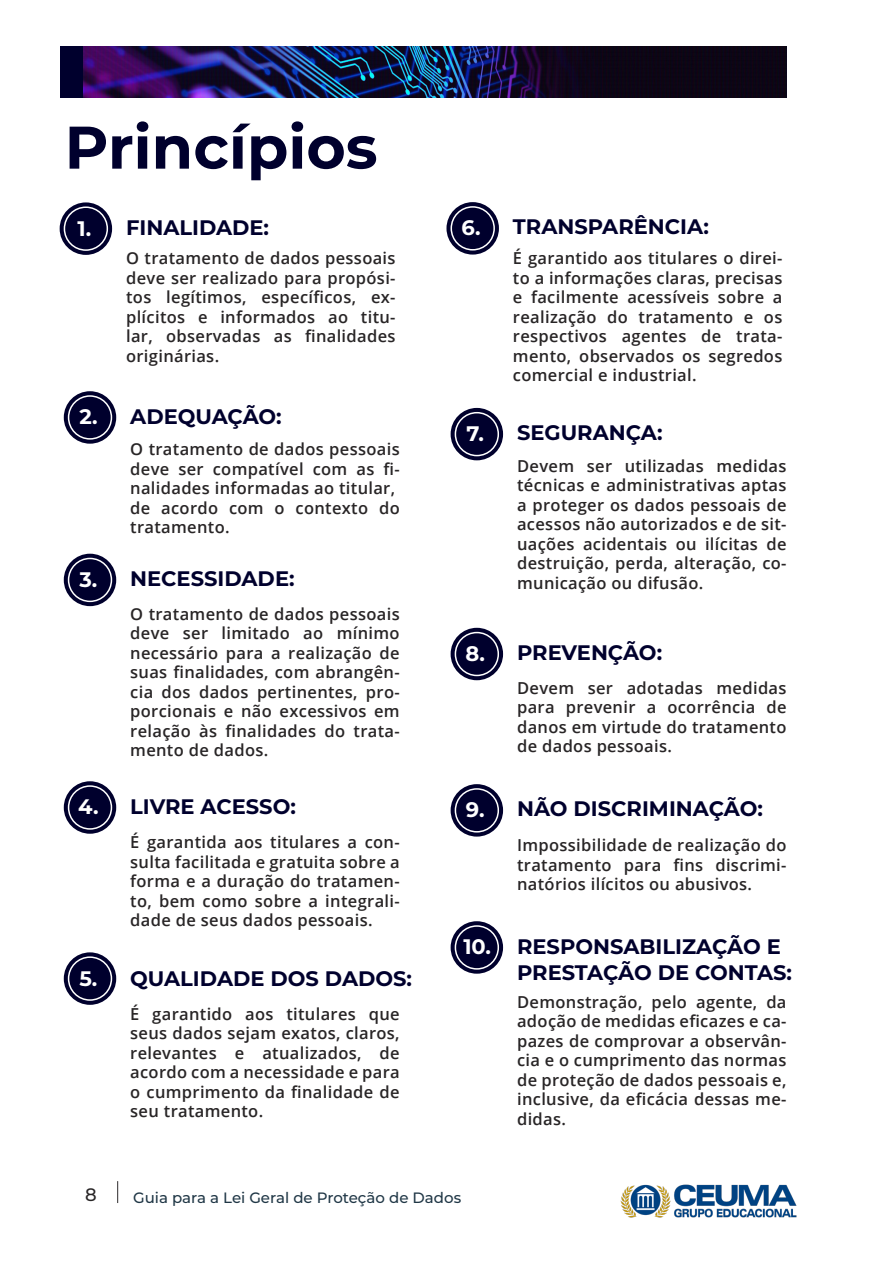
<style>
.page{position:relative;width:893px;height:1263px;background:#fff}
.page>*{position:absolute;margin:0;border:0;box-sizing:border-box;transform-origin:0 0}
.t1{font:700 60px "Montserrat";color:#00002d}
.Title_2{font:700 21px "Montserrat";color:#00002d}
.Title_2-2{font:700 21px "Montserrat";color:#fff}
.t2{font:500 18px "Montserrat";color:#282526}
.Body_Text_2{font:600 16.5px/19.5px "Open Sans";letter-spacing:.02em;color:#282526;text-align:justify}
.t3{font:500 15px "Montserrat";color:#203746}
</style>
<div class="page">
<svg style="left:117px;top:1181px;width:1px;height:22px"></svg>
<img style="left:620px;top:1184px;width:177px;height:34px">
<svg style="left:64px;top:391px;width:52px;height:53px"></svg>
<svg style="left:451px;top:408px;width:52px;height:52px"></svg>
<svg style="left:60px;top:202px;width:52px;height:53px"></svg>
<svg style="left:446px;top:202px;width:53px;height:53px"></svg>
<svg style="left:64px;top:554px;width:52px;height:52px"></svg>
<svg style="left:451px;top:628px;width:52px;height:52px"></svg>
<svg style="left:64px;top:781px;width:52px;height:53px"></svg>
<svg style="left:451px;top:784px;width:52px;height:52px"></svg>
<svg style="left:64px;top:952px;width:52px;height:53px"></svg>
<svg style="left:451px;top:921px;width:52px;height:53px"></svg>
<div style="left:69px;top:396px;width:42px;height:43px;background:#00002d;border-radius:50%"></div>
<div style="left:68px;top:395px;width:44px;height:45px;border:2px solid #fff;border-radius:50%"></div>
<div style="left:455px;top:413px;width:43px;height:43px;background:#00002d;border-radius:50%"></div>
<div style="left:455px;top:412px;width:44px;height:44px;border:2px solid #fff;border-radius:50%"></div>
<div style="left:64px;top:207px;width:43px;height:43px;background:#00002d;border-radius:50%"></div>
<div style="left:64px;top:206px;width:44px;height:45px;border:2px solid #fff;border-radius:50%"></div>
<div style="left:451px;top:207px;width:43px;height:43px;background:#00002d;border-radius:50%"></div>
<div style="left:450px;top:206px;width:45px;height:45px;border:2px solid #fff;border-radius:50%"></div>
<div style="left:69px;top:558px;width:42px;height:43px;background:#00002d;border-radius:50%"></div>
<div style="left:68px;top:558px;width:44px;height:44px;border:2px solid #fff;border-radius:50%"></div>
<div style="left:455px;top:633px;width:43px;height:42px;background:#00002d;border-radius:50%"></div>
<div style="left:455px;top:632px;width:44px;height:44px;border:2px solid #fff;border-radius:50%"></div>
<div style="left:69px;top:786px;width:42px;height:43px;background:#00002d;border-radius:50%"></div>
<div style="left:68px;top:785px;width:44px;height:45px;border:2px solid #fff;border-radius:50%"></div>
<div style="left:455px;top:789px;width:43px;height:43px;background:#00002d;border-radius:50%"></div>
<div style="left:455px;top:788px;width:44px;height:44px;border:2px solid #fff;border-radius:50%"></div>
<div style="left:69px;top:957px;width:42px;height:43px;background:#00002d;border-radius:50%"></div>
<div style="left:68px;top:956px;width:44px;height:45px;border:2px solid #fff;border-radius:50%"></div>
<div style="left:455px;top:926px;width:43px;height:43px;background:#00002d;border-radius:50%"></div>
<div style="left:455px;top:925px;width:44px;height:45px;border:2px solid #fff;border-radius:50%"></div>
<div style="left:60px;top:46px;width:726px;height:52px;background:#00002d"></div>
<img style="left:83px;top:46px;width:703px;height:52px">
<p class="t1" style="left:65px;top:104px;width:314px">Princípios</p>
<p class="Title_2" style="left:126px;top:212px;width:145px">FINALIDADE:</p>
<p class="Title_2" style="left:513px;top:212px;width:197px">TRANSPARÊNCIA:</p>
<p class="Title_2-2" style="left:77px;top:213px;width:15px">1.</p>
<p class="Title_2-2" style="left:462px;top:213px;width:21px">6.</p>
<p class="Title_2-2" style="left:79px;top:402px;width:20px">2.</p>
<p class="Title_2-2" style="left:79px;top:564px;width:19px">3.</p>
<p class="Body_Text_2" style="left:126px;top:248px;width:271px">O tratamento de dados pessoais deve ser realizado para propósi&shy;tos legítimos, específicos, ex&shy;plícitos e informados ao titu&shy;lar, observadas as finalidades originárias.</p>
<p class="Body_Text_2" style="left:513px;top:248px;width:271px">É garantido aos titulares o direi&shy;to a informações claras, precisas e facilmente acessíveis sobre a realização do tratamento e os respectivos agentes de trata&shy;mento, observados os segredos comercial e industrial.</p>
<p class="Title_2" style="left:130px;top:401px;width:153px">ADEQUAÇÃO:</p>
<p class="Body_Text_2" style="left:130px;top:439px;width:271px">O tratamento de dados pessoais deve ser compatível com as fi&shy;nalidades informadas ao titular,</p>
<p class="Body_Text_2" style="left:130px;top:498px;width:271px">de acordo com o contexto do tratamento.</p>
<p class="Title_2" style="left:130px;top:563px;width:166px">NECESSIDADE:</p>
<p class="Body_Text_2" style="left:130px;top:604px;width:271px">O tratamento de dados pessoais deve ser limitado ao mínimo necessário para a realização de suas finalidades, com abrangên&shy;cia dos dados pertinentes, pro&shy;porcionais e não excessivos em relação às finalidades do trata&shy;mento de dados.</p>
<p class="Title_2-2" style="left:467px;top:418px;width:19px">7.</p>
<p class="Title_2-2" style="left:465px;top:638px;width:21px">8.</p>
<p class="Title_2" style="left:517px;top:418px;width:147px">SEGURANÇA:</p>
<p class="Body_Text_2" style="left:517px;top:456px;width:271px">Devem ser utilizadas medidas técnicas e administrativas aptas a proteger os dados pessoais de acessos não autorizados e de sit&shy;uações acidentais ou ilícitas de destruição, perda, alteração, co&shy;municação ou difusão.</p>
<p class="Title_2" style="left:517px;top:637px;width:147px">PREVENÇÃO:</p>
<p class="Body_Text_2" style="left:517px;top:678px;width:271px">Devem ser adotadas medidas para prevenir a ocorrência de danos em virtude do tratamento de dados pessoais.</p>
<p class="Title_2" style="left:130px;top:791px;width:167px">LIVRE ACESSO:</p>
<p class="Title_2" style="left:517px;top:794px;width:247px">NÃO DISCRIMINAÇÃO:</p>
<p class="Title_2-2" style="left:78px;top:792px;width:22px">4.</p>
<p class="Title_2-2" style="left:466px;top:795px;width:20px">9.</p>
<p class="Title_2-2" style="left:79px;top:963px;width:19px">5.</p>
<p class="Body_Text_2" style="left:130px;top:832px;width:271px">É garantida aos titulares a con&shy;sulta facilitada e gratuita sobre a forma e a duração do tratamen&shy;to, bem como sobre a integrali&shy;dade de seus dados pessoais.</p>
<p class="Body_Text_2" style="left:517px;top:835px;width:271px">Impossibilidade de realização do tratamento para fins discrimi&shy;natórios ilícitos ou abusivos.</p>
<p class="Title_2" style="left:130px;top:963px;width:283px">QUALIDADE DOS DADOS:</p>
<p class="Body_Text_2" style="left:130px;top:1003px;width:271px">É garantido aos titulares que seus dados sejam exatos, claros, relevantes e atualizados, de acordo com a necessidade e para</p>
<p class="Body_Text_2" style="left:130px;top:1081px;width:271px">o cumprimento da finalidade de seu tratamento.</p>
<p class="Title_2-2" style="left:463px;top:932px;width:29px">10.</p>
<p class="Title_2" style="left:517px;top:932px;width:265px">RESPONSABILIZAÇÃO E</p>
<p class="Title_2" style="left:517px;top:957px;width:276px">PRESTAÇÃO DE CONTAS:</p>
<p class="Body_Text_2" style="left:517px;top:991px;width:271px">Demonstração, pelo agente, da adoção de medidas eficazes e ca&shy;pazes de comprovar a observân&shy;cia e o cumprimento das normas de proteção de dados pessoais e, inclusive, da eficácia dessas me&shy;didas.</p>
<p class="t2" style="left:85px;top:1182px;width:13px">8</p>
<p class="t3" style="left:133px;top:1187px;width:330px">Guia para a Lei Geral de Proteção de Dados</p>
</div>
